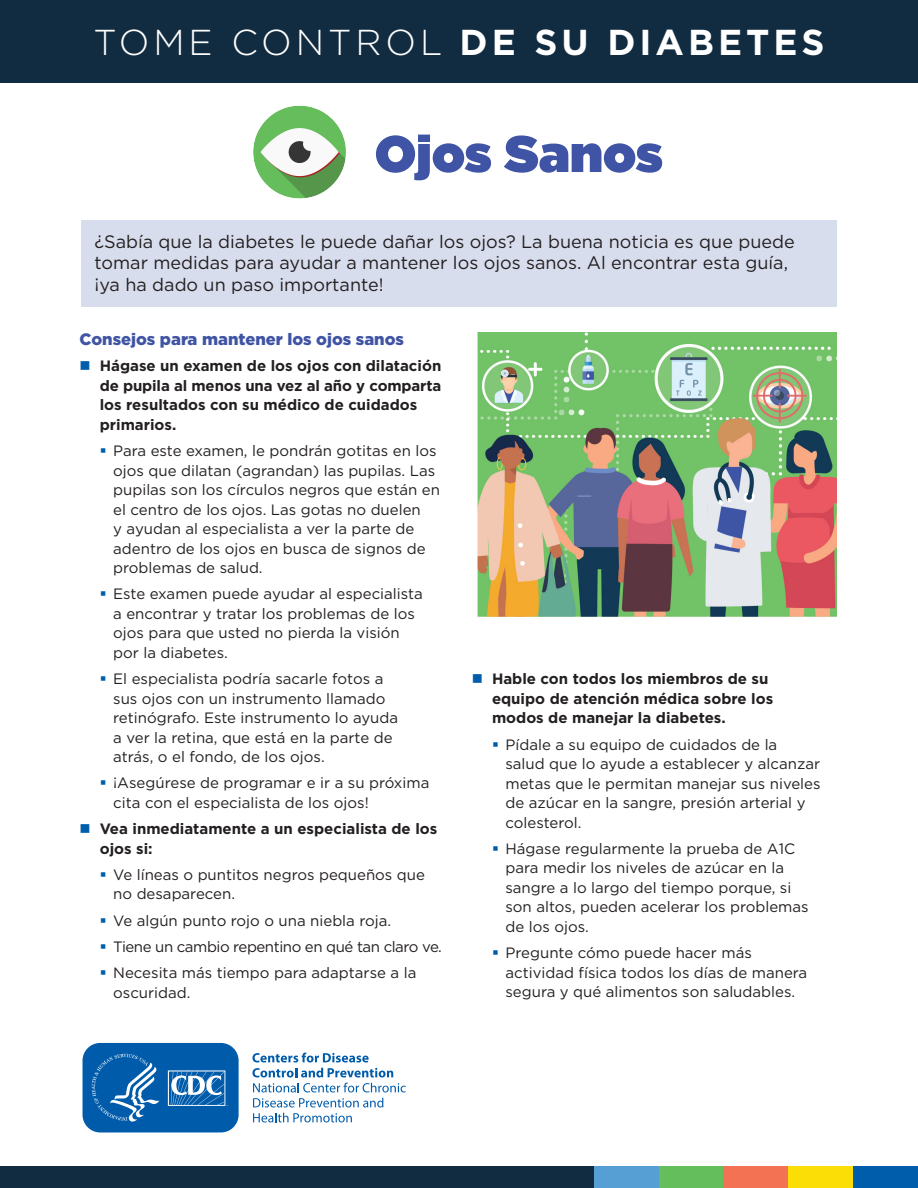
<style>
.page{position:relative;width:918px;height:1188px;background:#fff}
.page>*{position:absolute;margin:0;border:0;box-sizing:border-box;transform-origin:0 0}
.t1{font:900 51.3px "Gotham";color:#3f54a4}
.t2{font:700 36px "Gotham";letter-spacing:.11em;color:#fff}
.Callout{font:18px "Gotham";color:#231f20}
.t3{font:900 16.5px "Gotham";color:#3f54a4}
.t4{font:15px/19.5px "Gotham";color:#231f20}
.t5{font:700 15px/19.5px "Gotham";color:#231f20}
.t6{font:15px "Gotham";letter-spacing:-.03em;color:#231f20}
.s1{font-weight:300}
</style>
<div class="page">
<div style="left:0;top:0;width:918px;height:82px;background:#112c41"></div>
<div style="left:0;top:1166px;width:594px;height:22px;background:#112c41"></div>
<div style="left:594px;top:1166px;width:65px;height:22px;background:#559fd4"></div>
<div style="left:659px;top:1166px;width:65px;height:22px;background:#64be5c"></div>
<div style="left:724px;top:1166px;width:64px;height:22px;background:#f37253"></div>
<div style="left:788px;top:1166px;width:65px;height:22px;background:#fbde05"></div>
<div style="left:853px;top:1166px;width:65px;height:22px;background:#005dab"></div>
<img style="left:253px;top:105px;width:93px;height:94px">
<div style="left:81px;top:220px;width:756px;height:87px;background:#d8dded"></div>
<svg style="left:252px;top:1053px;width:117px;height:9px"></svg>
<svg style="left:252px;top:1068px;width:141px;height:9px"></svg>
<svg style="left:253px;top:1083px;width:153px;height:9px"></svg>
<svg style="left:253px;top:1098px;width:130px;height:9px"></svg>
<svg style="left:253px;top:1113px;width:99px;height:9px"></svg>
<svg style="left:82px;top:1042px;width:157px;height:91px;background:#2473b6"></svg>
<img style="left:477px;top:332px;width:360px;height:285px">
<p class="t2" style="left:94px;top:21px;width:732px"><span class="s1">TOME CONTROL</span> DE SU DIABETES</p>
<h1 class="t1" style="left:375px;top:117px;width:290px">Ojos Sanos</h1>
<p class="Callout" style="left:94px;top:230px;width:702px">¿Sabía que la diabetes le puede dañar los ojos? La buena noticia es que puede</p>
<p class="Callout" style="left:94px;top:252px;width:695px">tomar medidas para ayudar a mantener los ojos sanos. Al encontrar esta guía,</p>
<p class="Callout" style="left:94px;top:273px;width:291px">¡ya ha dado un paso importante!</p>
<h2 class="t3" style="left:80px;top:328px;width:326px">Consejos para mantener los ojos sanos</h2>
<p class="t5" style="left:100px;top:356px;width:343px">Hágase un examen de los ojos con dilatación de pupila al menos una vez al año y comparta los resultados con su médico de cuidados primarios.</p>
<p class="t4" style="left:113px;top:441px;width:328px">Para este examen, le pondrán gotitas en los ojos que dilatan (agrandan) las pupilas. Las pupilas son los círculos negros que están en el centro de los ojos. Las gotas no duelen<br>y ayudan al especialista a ver la parte de adentro de los ojos en busca de signos de problemas de salud.</p>
<p class="t4" style="left:113px;top:584px;width:311px">Este examen puede ayudar al especialista a encontrar y tratar los problemas de los ojos para que usted no pierda la visión por la diabetes.</p>
<p class="t4" style="left:113px;top:669px;width:286px">El especialista podría sacarle fotos a sus ojos con un instrumento llamado retinógrafo. Este instrumento lo ayuda a ver la retina, que está en la parte de atrás, o el fondo, de los ojos.</p>
<p class="t4" style="left:113px;top:773px;width:318px">¡Asegúrese de programar e ir a su próxima cita con el especialista de los ojos!</p>
<p class="t5" style="left:100px;top:819px;width:339px">Vea inmediatamente a un especialista de los ojos si:</p>
<p class="t4" style="left:113px;top:865px;width:313px">Ve líneas o puntitos negros pequeños que no desaparecen.</p>
<p class="t4" style="left:113px;top:910px;width:279px">Ve algún punto rojo o una niebla roja.</p>
<p class="t6" style="left:113px;top:937px;width:330px">Tiene un cambio repentino en qué tan claro ve.</p>
<p class="t4" style="left:113px;top:963px;width:305px">Necesita más tiempo para adaptarse a la oscuridad.</p>
<p class="t5" style="left:492px;top:669px;width:283px">Hable con todos los miembros de su equipo de atención médica sobre los modos de manejar la diabetes.</p>
<p class="t4" style="left:506px;top:734px;width:317px">Pídale a su equipo de cuidados de la<br>salud que lo ayude a establecer y alcanzar metas que le permitan manejar sus niveles de azúcar en la sangre, presión arterial y colesterol.</p>
<p class="t4" style="left:506px;top:839px;width:305px">Hágase regularmente la prueba de A1C para medir los niveles de azúcar en la sangre a lo largo del tiempo porque, si son altos, pueden acelerar los problemas de los ojos.</p>
<p class="t4" style="left:506px;top:943px;width:303px">Pregunte cómo puede hacer más actividad física todos los días de manera segura y qué alimentos son saludables.</p>
</div>
